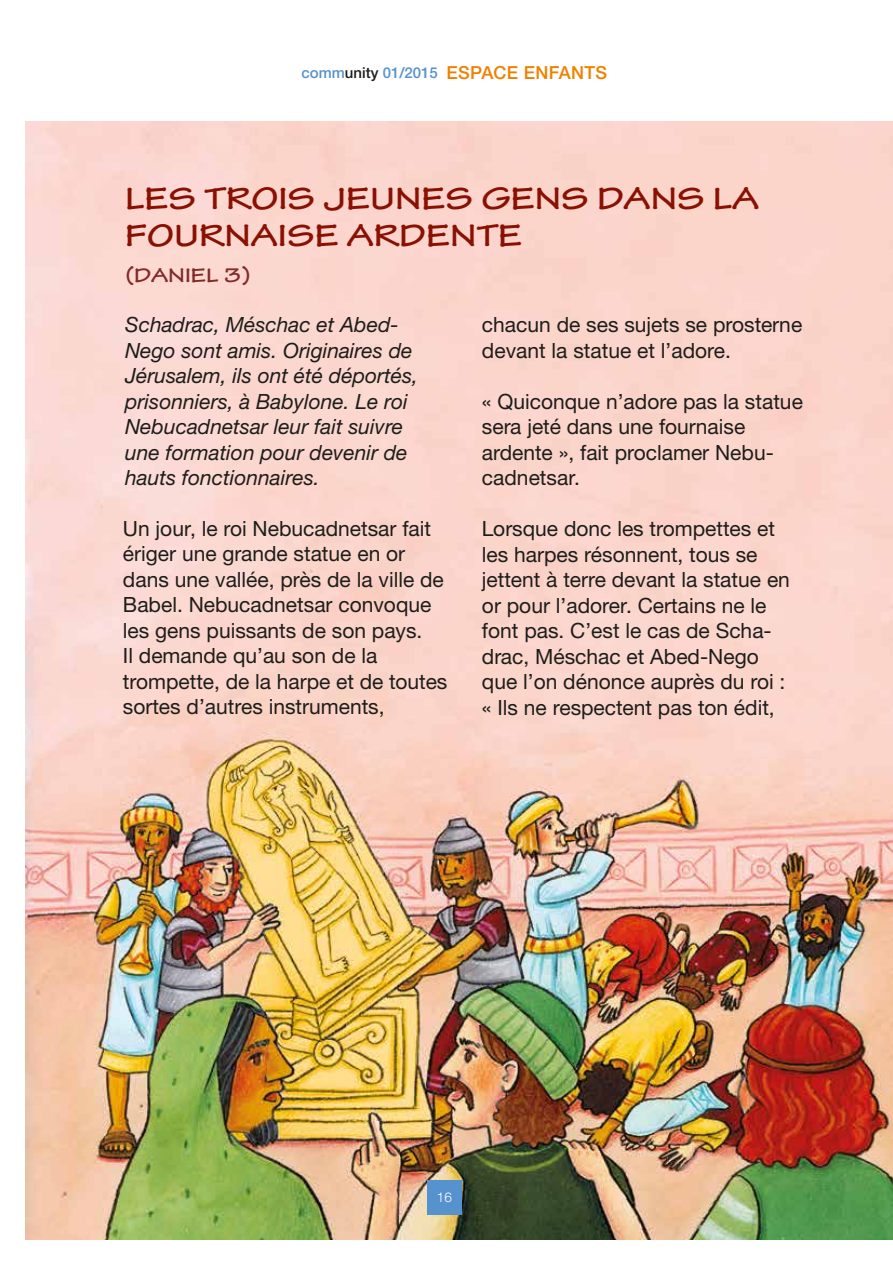
<style>
.page{position:relative;width:893px;height:1263px;background:#fff}
.page>*{position:absolute;margin:0;border:0;box-sizing:border-box;transform-origin:0 0}
.t1{font:700 expanded 33px/37px "Tekton Pro";color:#8a1002}
.t2{font:21px/25.5px "Helvetica Neue LTW1 G";color:#1d1d1b}
.t3{font:italic 21px/25.5px "Helvetica Neue LTW1 G";color:#1d1d1b}
.t4{font:700 expanded 21px "Tekton Pro";color:#812b29}
.t5{font:500 18px "Helvetica Neue LTW1 G";letter-spacing:.02em;color:#f08100}
.t6{font:300 13.5px "Helvetica Neue LTW1 G";color:#fff}
.s1{font-size:15px;color:#5692ce}
.s2{font-size:15px;color:#1d1d1b}
</style>
<div class="page">
<img style="left:26px;top:121px;width:867px;height:1118px">
<div style="left:427px;top:1180px;width:34px;height:34px;background:#5692ce"></div>
<p class="t5" style="left:302px;top:61px;width:307px"><span class="s1">comm</span><span class="s2">unity</span> <span class="s1">01/2015</span> ESPACE ENFANTS</p>
<h1 class="t1" style="left:125px;top:180px;width:636px">LES TROIS JEUNES GENS DANS LA<br>FOURNAISE ARDENTE</h1>
<p class="t4" style="left:125px;top:263px;width:127px">(DANIEL 3)</p>
<p class="t3" style="left:125px;top:312px;width:294px">Schadrac, Méschac et Abed-<br>Nego sont amis. Originaires de<br>Jérusalem, ils ont été déportés, prisonniers, à Babylone. Le roi<br>Nebucadnetsar leur fait suivre une formation pour devenir de hauts fonctionnaires.</p>
<p class="t2" style="left:482px;top:312px;width:322px">chacun de ses sujets se prosterne devant la statue et l’adore.</p>
<p class="t2" style="left:482px;top:388px;width:322px">« Quiconque n’adore pas la statue sera jeté dans une fournaise ardente », fait proclamer Nebu&shy;cadnetsar.</p>
<p class="t2" style="left:482px;top:516px;width:309px">Lorsque donc les trompettes et les harpes résonnent, tous se jettent à terre devant la statue en or pour l’adorer. Certains ne le font pas. C’est le cas de Scha&shy;drac, Méschac et Abed-Nego que l’on dénonce auprès du roi : « Ils ne respectent pas ton édit,</p>
<p class="t2" style="left:123px;top:515px;width:326px">Un jour, le roi Nebucadnetsar fait ériger une grande statue en or dans une vallée, près de la ville de<br>Babel. Nebucadnetsar convoque les gens puissants de son pays.<br>Il demande qu’au son de la trompette, de la harpe et de toutes sortes d’autres instruments,</p>
<p class="t6" style="left:437px;top:1189px;width:17px">16</p>
</div>
